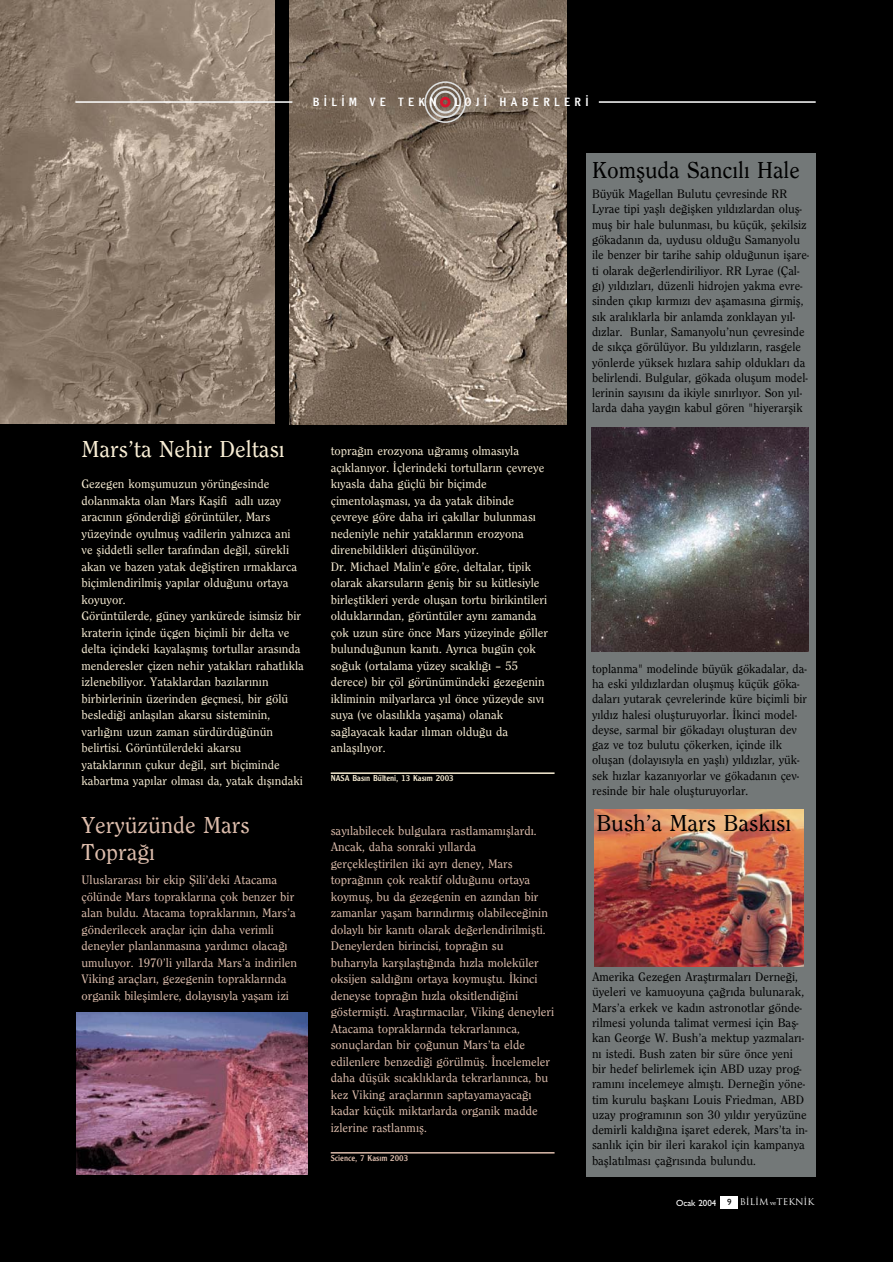
<style>
.page{position:relative;width:893px;height:1262px;background:#fff}
.page>*{position:absolute;margin:0;border:0;box-sizing:border-box;transform-origin:0 0}
.t1{font:500 24px "Clearface";color:#000}
.t2{font:500 24px/27px "Clearface";color:#ddbdac}
.t3{font:500 24px "Clearface";color:#f9eed5}
.t4{font:500 12.75px/15.3px "Clearface";color:#000}
.t5{font:500 12.75px/16.5px "Clearface";color:#f9eed5}
.t6{font:500 12.75px/16.5px "Clearface";color:#ddbdac}
.t7{font:12.45px "Clearface Gothic";letter-spacing:.35em;color:#fff}
.t8{font:9px "Clearface Gothic";color:#f9eed5}
.t9{font:9px "Trajan";color:#fff}
.t10{font:9px "Clearface Gothic";color:#ddbdac}
.s1{font-family:"Gill Sans";font-weight:500}
.s2{font-family:"Gill Sans";font-weight:500;color:#000}
.s3{font-family:"Bookman Old Style";font-size:6px}
</style>
<div class="page">
<div style="left:0;top:0;width:892px;height:1262px;background:#000"></div>
<div style="left:721px;top:1196px;width:17px;height:13px;background:#fff"></div>
<div style="left:586px;top:153px;width:229px;height:1023px;background:#737878"></div>
<hr style="left:331px;top:772px;width:223px;height:2px;background:#f9eed5">
<img style="left:0;top:0;width:274px;height:424px">
<img style="left:289px;top:0;width:277px;height:424px">
<hr style="left:331px;top:1152px;width:223px;height:1px;background:#ddbdac">
<img style="left:77px;top:1012px;width:230px;height:162px">
<img style="left:592px;top:427px;width:216px;height:224px">
<img style="left:594px;top:809px;width:209px;height:157px">
<div style="left:434px;top:91px;width:22px;height:23px;border:2px solid #dddfdf;border-radius:50%"></div>
<div style="left:440px;top:97px;width:10px;height:10px;border:3px solid #d7162f;border-radius:50%"></div>
<div style="left:429px;top:86px;width:32px;height:32px;border:2px solid #dddfdf;border-radius:50%"></div>
<div style="left:424px;top:81px;width:42px;height:42px;border:2px solid #dddfdf;border-radius:50%"></div>
<hr style="left:75px;top:101px;width:217px;height:2px;background:#fff">
<hr style="left:598px;top:101px;width:217px;height:2px;background:#fff">
<p class="t7" style="left:313px;top:98px;width:125px">B‹L‹M VE TEKN</p>
<p class="t7" style="left:454px;top:98px;width:136px">LOJ‹ HABERLER‹</p>
<h1 class="t3" style="left:81px;top:440px;width:205px">Mars’ta Nehir Deltas›</h1>
<p class="t5" style="left:81px;top:476px;width:224px">Gezegen komflumuzun yörüngesinde dolanmakta olan Mars Kaflifi adl› uzay arac›n›n gönderdi¤i görüntüler, Mars yüzeyinde oyulmufl vadilerin yaln›zca ani ve fliddetli seller taraf›ndan de¤il, sürekli akan ve bazen yatak de¤ifltiren ›rmaklarca biçimlendirilmifl yap›lar oldu¤unu ortaya koyuyor.<br>Görüntülerde, güney yar›kürede isimsiz bir kraterin içinde üçgen biçimli bir delta ve delta içindeki kayalaflm›fl tortullar aras›nda menderesler çizen nehir yataklar› rahatl›kla izlenebiliyor. Yataklardan baz›lar›n›n birbirlerinin üzerinden geçmesi, bir gölü besledi¤i anlafl›lan akarsu sisteminin, varl›¤›n› uzun zaman sürdürdü¤ünün belirtisi. Görüntülerdeki akarsu yataklar›n›n çukur de¤il, s›rt biçiminde kabartma yap›lar olmas› da, yatak d›fl›ndaki</p>
<h1 class="t2" style="left:81px;top:813px;width:170px">Yeryüzünde Mars<br>Topra¤›</h1>
<p class="t6" style="left:81px;top:872px;width:217px">Uluslararas› bir ekip fiili’deki Atacama çölünde Mars topraklar›na çok benzer bir alan buldu. Atacama topraklar›n›n, Mars’a gönderilecek araçlar için daha verimli deneyler planlanmas›na yard›mc› olaca¤› umuluyor. 1970’li y›llarda Mars’a indirilen Viking araçlar›, gezegenin topraklar›nda organik bileflimlere, dolay›s›yla yaflam izi</p>
<p class="t5" style="left:331px;top:443px;width:219px">topra¤›n erozyona u¤ram›fl olmas›yla aç›klan›yor. ‹çlerindeki tortullar›n çevreye k›yasla daha güçlü bir biçimde çimentolaflmas›, ya da yatak dibinde çevreye göre daha iri çak›llar bulunmas› nedeniyle nehir yataklar›n›n erozyona direnebildikleri düflünülüyor.<br>Dr. Michael Malin’e göre, deltalar, tipik olarak akarsular›n genifl bir su kütlesiyle birlefltikleri yerde oluflan tortu birikintileri olduklar›ndan, görüntüler ayn› zamanda çok uzun süre önce Mars yüzeyinde göller bulundu¤unun kan›t›. Ayr›ca bugün çok so¤uk (ortalama yüzey s›cakl›¤› – 55 derece) bir çöl görünümündeki gezegenin ikliminin milyarlarca y›l önce yüzeyde s›v› suya (ve olas›l›kla yaflama) olanak sa¤layacak kadar ›l›man oldu¤u da anlafl›l›yor.</p>
<p class="t8" style="left:331px;top:775px;width:124px">NASA Bas›n Bülteni, 13 Kas›m 2003</p>
<p class="t6" style="left:331px;top:823px;width:225px">say›labilecek bulgulara rastlamam›fllard›.<br>Ancak, daha sonraki y›llarda gerçeklefltirilen iki ayr› deney, Mars topra¤›n›n çok reaktif oldu¤unu ortaya koymufl, bu da gezegenin en az›ndan bir zamanlar yaflam bar›nd›rm›fl olabilece¤inin dolayl› bir kan›t› olarak de¤erlendirilmiflti.<br>Deneylerden birincisi, topra¤›n su<br>buhar›yla karfl›laflt›¤›nda h›zla moleküler oksijen sald›¤›n› ortaya koymufltu. ‹kinci deneyse topra¤›n h›zla oksitlendi¤ini göstermiflti. Araflt›rmac›lar, Viking deneyleri Atacama topraklar›nda tekrarlan›nca, sonuçlardan bir ço¤unun Mars’ta elde edilenlere benzedi¤i görülmüfl. ‹ncelemeler daha düflük s›cakl›klarda tekrarlan›nca, bu kez Viking araçlar›n›n saptayamayaca¤› kadar küçük miktarlarda organik madde izlerine rastlanm›fl.</p>
<p class="t10" style="left:331px;top:1154px;width:79px">Science, 7 Kas›m 2003</p>
<h1 class="t1" style="left:592px;top:161px;width:209px">Komfluda Sanc›l› Hale</h1>
<p class="t4" style="left:592px;top:187px;width:219px">Büyük Magellan Bulutu çevresinde RR Lyrae tipi yafll› de¤iflken y›ld›zlardan olufl&shy;mufl bir hale bulunmas›, bu küçük, flekilsiz gökadan›n da, uydusu oldu¤u Samanyolu ile benzer bir tarihe sahip oldu¤unun iflare&shy;ti olarak de¤erlendiriliyor. RR Lyrae (Çal&shy;g›) y›ld›zlar›, düzenli hidrojen yakma evre&shy;sinden ç›k›p k›rm›z› dev aflamas›na girmifl, s›k aral›klarla bir anlamda zonklayan y›l&shy;d›zlar. Bunlar, Samanyolu’nun çevresinde de s›kça görülüyor. Bu y›ld›zlar›n, rasgele yönlerde yüksek h›zlara sahip olduklar› da belirlendi. Bulgular, gökada oluflum model&shy;lerinin say›s›n› da ikiyle s›n›rl›yor. Son y›l&shy;larda daha yayg›n kabul gören "hiyerarflik</p>
<p class="t4" style="left:592px;top:661px;width:216px">toplanma" modelinde büyük gökadalar, da&shy;ha eski y›ld›zlardan oluflmufl küçük göka&shy;dalar› yutarak çevrelerinde küre biçimli bir y›ld›z halesi oluflturuyorlar. ‹kinci model&shy;deyse, sarmal bir gökaday› oluflturan dev gaz ve toz bulutu çökerken, içinde ilk oluflan (dolay›s›yla en yafll›) y›ld›zlar, yük&shy;sek h›zlar kazan›yorlar ve gökadan›n çev&shy;resinde bir hale oluflturuyorlar.</p>
<h1 class="t1" style="left:596px;top:814px;width:196px">Bush’a Mars Bask›s›</h1>
<p class="t4" style="left:592px;top:970px;width:217px">Amerika Gezegen Araflt›rmalar› Derne¤i, üyeleri ve kamuoyuna ça¤r›da bulunarak, Mars’a erkek ve kad›n astronotlar gönde&shy;rilmesi yolunda talimat vermesi için Bafl&shy;kan George W. Bush’a mektup yazmalar›- n› istedi. Bush zaten bir süre önce yeni bir hedef belirlemek için ABD uzay prog&shy;ram›n› incelemeye alm›flt›. Derne¤in yöne&shy;tim kurulu baflkan› Louis Friedman, ABD uzay program›n›n son 30 y›ld›r yeryüzüne demirli kald›¤›na iflaret ederek, Mars’ta in&shy;sanl›k için bir ileri karakol için kampanya bafllat›lmas› ça¤r›s›nda bulundu.</p>
<p class="t9" style="left:676px;top:1196px;width:140px"><span class="s1">Ocak 2004</span> <span class="s2">9</span> B‹L‹M <span class="s3">ve</span>TEKN‹K</p>
</div>
